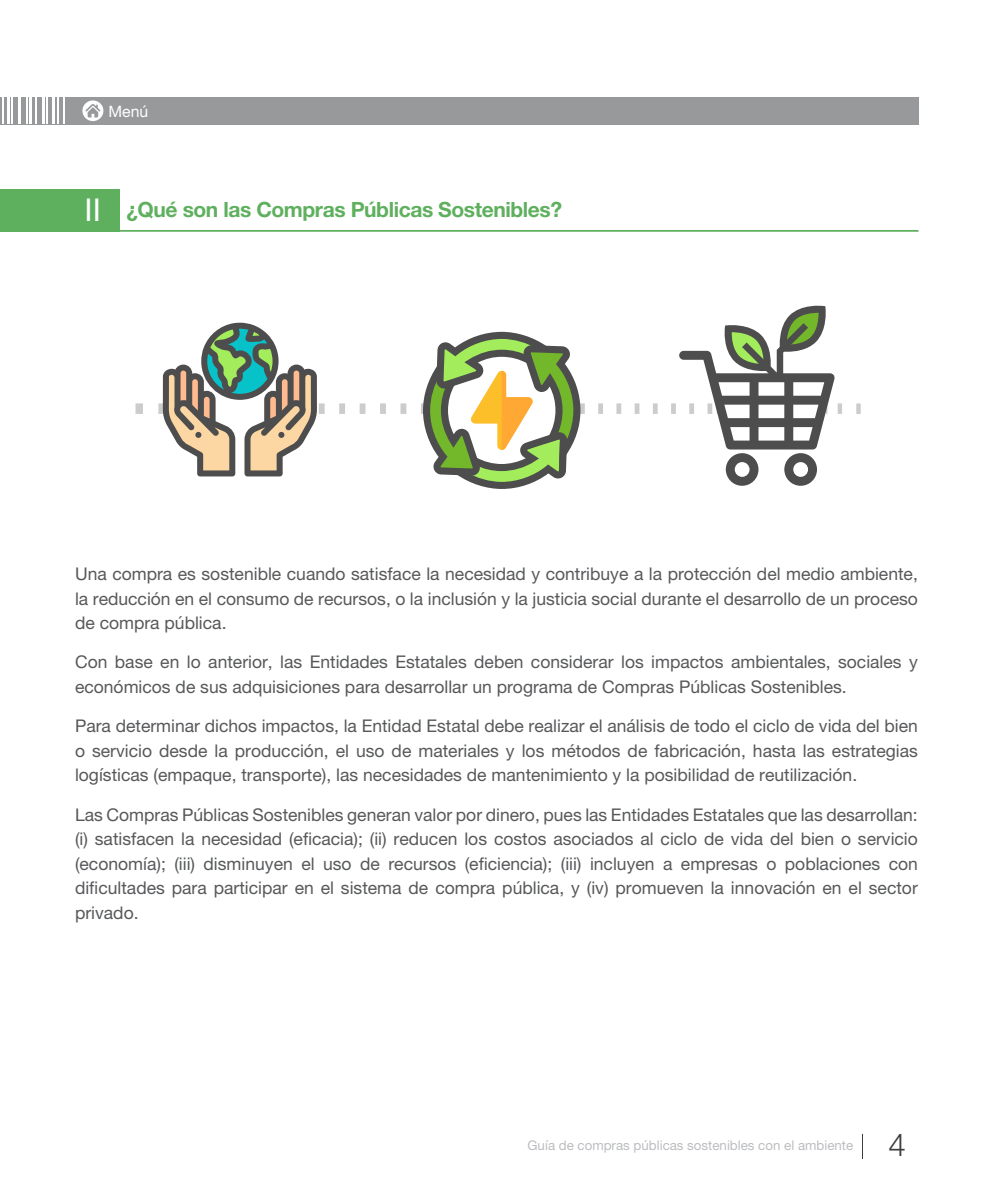
<style>
.page{position:relative;width:993px;height:1191px;background:#fff}
.page>*{position:absolute;margin:0;border:0;box-sizing:border-box;transform-origin:0 0}
.t1{font:31.5px "Helvetica Neue LT Pro";color:#fff}
.t2{font:300 31.5px "Helvetica Neue LT Pro";color:#3e3e3f}
.t3{font:700 21px "Helvetica Neue LT Pro";letter-spacing:-.02em;color:#5fb05e}
.body{font:17.5px/24.5px "Helvetica Neue LT Pro";color:#57585a;text-align:justify}
.t4{font:15.75px "Helvetica Neue LT Pro";color:#fff}
.t5{font:13.3px "Helvetica Neue LT Pro";color:#bcbdc0}
</style>
<div class="page">
<div style="left:0;top:97px;width:918px;height:27px;background:#98999b"></div>
<hr style="left:57px;top:84px;width:1px;height:40px;background:#fff">
<hr style="left:63px;top:84px;width:1px;height:40px;background:#fff">
<hr style="left:52px;top:84px;width:3px;height:40px;background:#fff">
<hr style="left:26px;top:84px;width:2px;height:40px;background:#fff">
<hr style="left:35px;top:84px;width:2px;height:40px;background:#fff">
<hr style="left:46px;top:84px;width:2px;height:40px;background:#fff">
<hr style="left:30px;top:84px;width:2px;height:40px;background:#fff">
<hr style="left:42px;top:84px;width:2px;height:40px;background:#fff">
<hr style="left:2px;top:84px;width:2px;height:40px;background:#fff">
<hr style="left:11px;top:84px;width:2px;height:40px;background:#fff">
<hr style="left:7px;top:84px;width:3px;height:40px;background:#fff">
<hr style="left:18px;top:84px;width:3px;height:40px;background:#fff">
<svg style="left:82px;top:100px;width:21px;height:21px"></svg>
<div style="left:0;top:190px;width:120px;height:42px;background:#5fb05e"></div>
<hr style="left:75px;top:230px;width:843px;height:2px;background:#5fb05e">
<svg style="left:135px;top:305px;width:725px;height:184px"></svg>
<p class="t4" style="left:108px;top:102px;width:41px">Menú</p>
<p class="t1" style="left:84px;top:191px;width:18px">II</p>
<p class="t3" style="left:126px;top:197px;width:437px">¿Qué son las Compras Públicas Sostenibles?</p>
<p class="body" style="left:75px;top:561px;width:844px">Una compra es sostenible cuando satisface la necesidad y contribuye a la protección del medio ambiente, la reducción en el consumo de recursos, o la inclusión y la justicia social durante el desarrollo de un proceso de compra pública.</p>
<p class="body" style="left:75px;top:650px;width:844px">Con base en lo anterior, las Entidades Estatales deben considerar los impactos ambientales, sociales y económicos de sus adquisiciones para desarrollar un programa de Compras Públicas Sostenibles.</p>
<p class="body" style="left:75px;top:713px;width:844px">Para determinar dichos impactos, la Entidad Estatal debe realizar el análisis de todo el ciclo de vida del bien o servicio desde la producción, el uso de materiales y los métodos de fabricación, hasta las estrategias logísticas (empaque, transporte), las necesidades de mantenimiento y la posibilidad de reutilización.</p>
<p class="body" style="left:75px;top:802px;width:844px">Las Compras Públicas Sostenibles generan valor por dinero, pues las Entidades Estatales que las desarrollan: (i) satisfacen la necesidad (eficacia); (ii) reducen los costos asociados al ciclo de vida del bien o servicio (economía); (iii) disminuyen el uso de recursos (eficiencia); (iii) incluyen a empresas o poblaciones con dificultades para participar en el sistema de compra pública, y (iv) promueven la innovación en el sector privado.</p>
<p class="t5" style="left:527px;top:1137px;width:327px">Guía de compras públicas sostenibles con el ambiente</p>
<h1 class="t2" style="left:888px;top:1125px;width:19px">4</h1>
</div>
